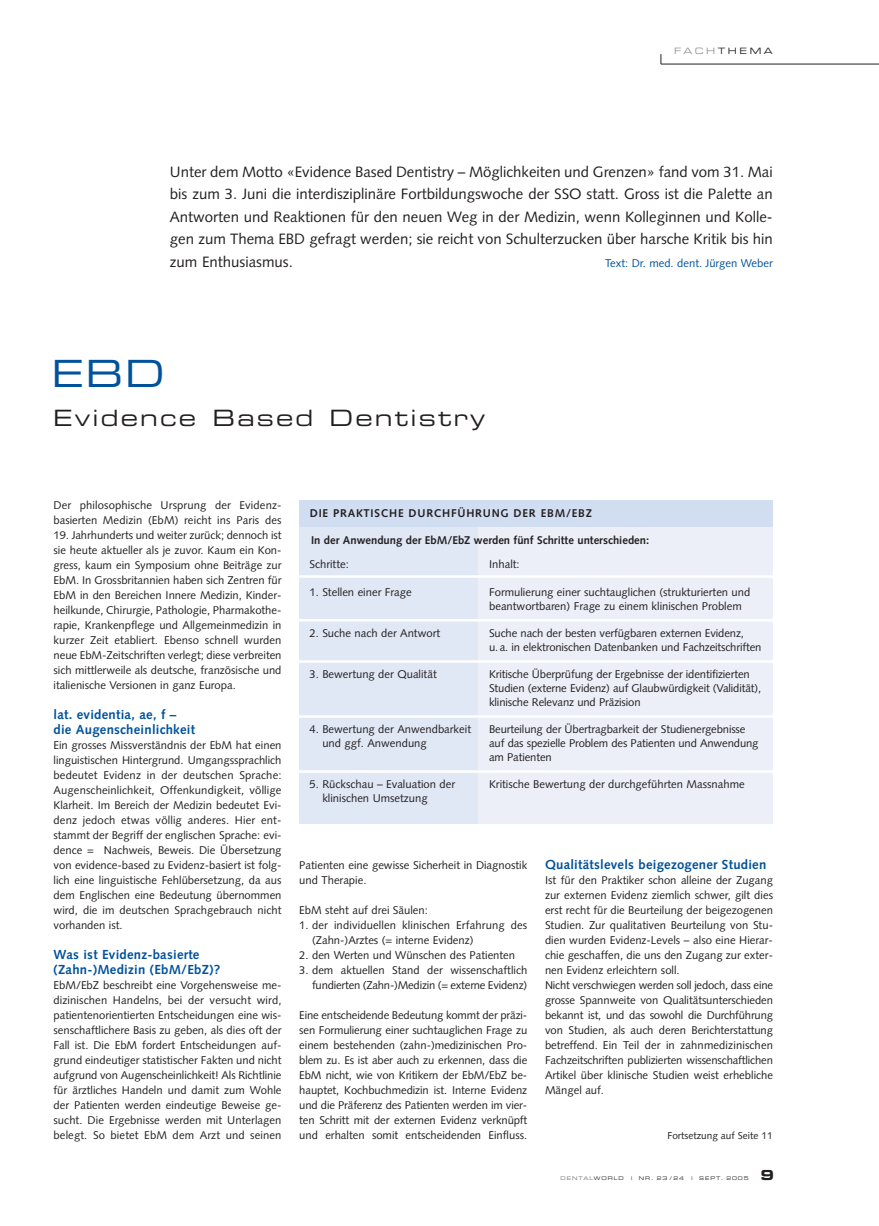
<style>
.page{position:relative;width:879px;height:1226px;background:#fff}
.page>*{position:absolute;margin:0;border:0;box-sizing:border-box;transform-origin:0 0}
.t1{font:37.5px "Eurostile Extended Two";color:#00529b}
.t2{font:22.5px "Eurostile Extended Two";letter-spacing:.095em;color:#231f20}
.t3{font:15px/22.5px "Syntax";color:#231f20;text-align:justify}
.t4{font:13.75px "Eurostile Bold Extended Two";color:#231f20}
.t5{font:700 13.12px/15px "Syntax";letter-spacing:.015em;color:#00529b}
.t6{font:11.25px/15px "Syntax";color:#231f20}
.t7{font:700 11.25px "Syntax";color:#231f20}
.t8{font:700 11.25px "Syntax";letter-spacing:.065em;color:#231f20}
.t9{font:11.25px "Syntax";color:#00529b}
.t10{font:10px "Syntax";color:#231f20}
.t11{font:8.75px "Eurostile Extended Two";letter-spacing:.29em;color:#231f20}
.t12{font:5px "Eurostile Extended Two";letter-spacing:.195em;color:#231f20}
.t13{font:5px "Eurostile Extended Two";letter-spacing:.195em;color:#6c6e70}
.s1{color:#939598}
.s2{color:#231f20}
</style>
<div class="page">
<hr style="left:661px;top:64px;width:218px;height:1px;background:#231f20">
<div style="left:299px;top:500px;width:473px;height:324px;background:#e0e7f5"></div>
<div style="left:478px;top:500px;width:294px;height:324px;background:#eceff8"></div>
<div style="left:299px;top:500px;width:473px;height:27px;background:#d1ddf1"></div>
<hr style="left:299px;top:619px;width:482px;height:3px;background:#fff">
<hr style="left:299px;top:660px;width:482px;height:3px;background:#fff">
<hr style="left:299px;top:715px;width:482px;height:3px;background:#fff">
<hr style="left:299px;top:770px;width:482px;height:3px;background:#fff">
<hr style="left:299px;top:575px;width:482px;height:3px;background:#fff">
<p class="t11" style="left:674px;top:48px;width:100px"><span class="s1">FACH</span>THEMA</p>
<p class="t3" style="left:170px;top:162px;width:604px">Unter dem Motto «Evidence Based Dentistry – Möglichkeiten und Grenzen» fand vom 31. Mai bis zum 3. Juni die interdisziplinäre Fortbildungswoche der SSO statt. Gross ist die Palette an Antworten und Reaktionen für den neuen Weg in der Medizin, wenn Kolleginnen und Kolle&shy;gen zum Thema EBD gefragt werden; sie reicht von Schulterzucken über harsche Kritik bis hin zum Enthusiasmus.</p>
<p class="t9" style="left:605px;top:258px;width:169px">Text: Dr. med. dent. Jürgen Weber</p>
<h1 class="t1" style="left:51px;top:360px;width:115px">EBD</h1>
<h2 class="t2" style="left:53px;top:409px;width:433px">Evidence Based Dentistry</h2>
<p class="t6" style="left:54px;top:498px;width:229px">Der philosophische Ursprung der Evidenz&shy;basierten Medizin (EbM) reicht ins Paris des</p>
<p class="t6" style="left:54px;top:528px;width:229px;text-align:justify">19. Jahrhunderts und weiter zurück; dennoch ist sie heute aktueller als je zuvor. Kaum ein Kon&shy;gress, kaum ein Symposium ohne Beiträge zur EbM. In Grossbritannien haben sich Zentren für EbM in den Bereichen Innere Medizin, Kinder&shy;heilkunde, Chirurgie, Pathologie, Pharmakothe&shy;rapie, Krankenpflege und Allgemeinmedizin in kurzer Zeit etabliert. Ebenso schnell wurden neue EbM-Zeitschriften verlegt; diese verbreiten sich mittlerweile als deutsche, französische und italienische Versionen in ganz Europa.</p>
<p class="t5" style="left:54px;top:708px;width:143px">lat. evidentia, ae, f – die Augenscheinlichkeit</p>
<p class="t6" style="left:54px;top:738px;width:229px;text-align:justify">Ein grosses Missverständnis der EbM hat einen linguistischen Hintergrund. Umgangssprachlich bedeutet Evidenz in der deutschen Sprache:<br>Augenscheinlichkeit, Offenkundigkeit, völlige Klarheit. Im Bereich der Medizin bedeutet Evi&shy;denz jedoch etwas völlig anderes. Hier ent&shy;stammt der Begriff der englischen Sprache: evi&shy;dence = Nachweis, Beweis. Die Übersetzung von evidence-based zu Evidenz-basiert ist folg&shy;lich eine linguistische Fehlübersetzung, da aus dem Englischen eine Bedeutung übernommen wird, die im deutschen Sprachgebrauch nicht vorhanden ist.</p>
<p class="t5" style="left:54px;top:948px;width:168px">Was ist Evidenz-basierte (Zahn-)Medizin (EbM/EbZ)?</p>
<p class="t6" style="left:54px;top:978px;width:229px;text-align:justify">EbM/EbZ beschreibt eine Vorgehensweise me&shy;dizinischen Handelns, bei der versucht wird, patientenorientierten Entscheidungen eine wis&shy;senschaftlichere Basis zu geben, als dies oft der Fall ist. Die EbM fordert Entscheidungen auf&shy;grund eindeutiger statistischer Fakten und nicht aufgrund von Augenscheinlichkeit! Als Richtlinie für ärztliches Handeln und damit zum Wohle der Patienten werden eindeutige Beweise ge&shy;sucht. Die Ergebnisse werden mit Unterlagen belegt. So bietet EbM dem Arzt und seinen</p>
<p class="t8" style="left:310px;top:509px;width:284px">DIE PRAKTISCHE DURCHFÜHRUNG DER EBM/EBZ</p>
<p class="t7" style="left:311px;top:536px;width:340px">In der Anwendung der EbM/EbZ werden fünf Schritte unterschieden:</p>
<p class="t6" style="left:309px;top:558px;width:41px">Schritte:</p>
<p class="t6" style="left:309px;top:586px;width:104px">1. Stellen einer Frage</p>
<p class="t6" style="left:309px;top:627px;width:132px">2. Suche nach der Antwort</p>
<p class="t6" style="left:309px;top:668px;width:129px">3. Bewertung der Qualität</p>
<p class="t6" style="left:322px;top:724px;width:150px;line-height:13.8px;text-indent:-13px">4. Bewertung der Anwendbarkeit und ggf. Anwendung</p>
<p class="t6" style="left:322px;top:779px;width:134px;line-height:13.8px;text-indent:-13px">5. Rückschau – Evaluation der klinischen Umsetzung</p>
<p class="t6" style="left:489px;top:558px;width:32px">Inhalt:</p>
<p class="t6" style="left:489px;top:586px;width:263px;line-height:13.8px">Formulierung einer suchtauglichen (strukturierten und beantwortbaren) Frage zu einem klinischen Problem</p>
<p class="t6" style="left:489px;top:628px;width:274px;line-height:13.8px">Suche nach der besten verfügbaren externen Evidenz, u.a. in elektronischen Datenbanken und Fachzeitschriften</p>
<p class="t6" style="left:489px;top:669px;width:274px;line-height:13.8px">Kritische Überprüfung der Ergebnisse der identifizierten<br>Studien (externe Evidenz) auf Glaubwürdigkeit (Validität), klinische Relevanz und Präzision</p>
<p class="t6" style="left:489px;top:724px;width:271px;line-height:13.8px">Beurteilung der Übertragbarkeit der Studienergebnisse auf das spezielle Problem des Patienten und Anwendung am Patienten</p>
<p class="t6" style="left:489px;top:778px;width:257px">Kritische Bewertung der durchgeführten Massnahme</p>
<p class="t6" style="left:299px;top:858px;width:229px">Patienten eine gewisse Sicherheit in Diagnostik und Therapie.</p>
<p class="t6" style="left:299px;top:903px;width:130px">EbM steht auf drei Säulen:</p>
<p class="t6" style="left:312px;top:918px;width:217px;text-indent:-13px">1. der individuellen klinischen Erfahrung des (Zahn-)Arztes (= interne Evidenz)</p>
<p class="t6" style="left:299px;top:948px;width:217px">2. den Werten und Wünschen des Patienten</p>
<p class="t6" style="left:299px;top:963px;width:229px;text-align:right">3. dem aktuellen Stand der wissenschaftlich fundierten (Zahn-)Medizin (= externe Evidenz)</p>
<p class="t6" style="left:299px;top:1008px;width:229px;text-align:justify">Eine entscheidende Bedeutung kommt der präzi&shy;sen Formulierung einer suchtauglichen Frage zu einem bestehenden (zahn-)medizinischen Pro&shy;blem zu. Es ist aber auch zu erkennen, dass die EbM nicht, wie von Kritikern der EbM/EbZ be&shy;hauptet, Kochbuchmedizin ist. Interne Evidenz und die Präferenz des Patienten werden im vier&shy;ten Schritt mit der externen Evidenz verknüpft und erhalten somit entscheidenden Einfluss.</p>
<p class="t5" style="left:545px;top:858px;width:223px">Qualitätslevels beigezogener Studien</p>
<p class="t6" style="left:545px;top:873px;width:229px">Ist für den Praktiker schon alleine der Zugang zur externen Evidenz ziemlich schwer, gilt dies erst recht für die Beurteilung der beigezogenen Studien. Zur qualitativen Beurteilung von Stu&shy;dien wurden Evidenz-Levels – also eine Hierar&shy;chie geschaffen, die uns den Zugang zur exter&shy;nen Evidenz erleichtern soll.<br>Nicht verschwiegen werden soll jedoch, dass eine grosse Spannweite von Qualitätsunterschieden bekannt ist, und das sowohl die Durchführung von Studien, als auch deren Berichterstattung betreffend. Ein Teil der in zahnmedizinischen Fachzeitschriften publizierten wissenschaftlichen Artikel über klinische Studien weist erhebliche Mängel auf.</p>
<p class="t10" style="left:667px;top:1131px;width:107px">Fortsetzung auf Seite 11</p>
<p class="t13" style="left:560px;top:1177px;width:65px">DENTAL<span class="s2">WORLD</span></p>
<p class="t12" style="left:631px;top:1177px;width:3px">|</p>
<p class="t12" style="left:639px;top:1177px;width:47px">NR. 23 / 24</p>
<p class="t12" style="left:691px;top:1177px;width:3px">|</p>
<p class="t12" style="left:699px;top:1177px;width:51px">SEPT. 2005</p>
<p class="t4" style="left:760px;top:1170px;width:15px">9</p>
</div>
